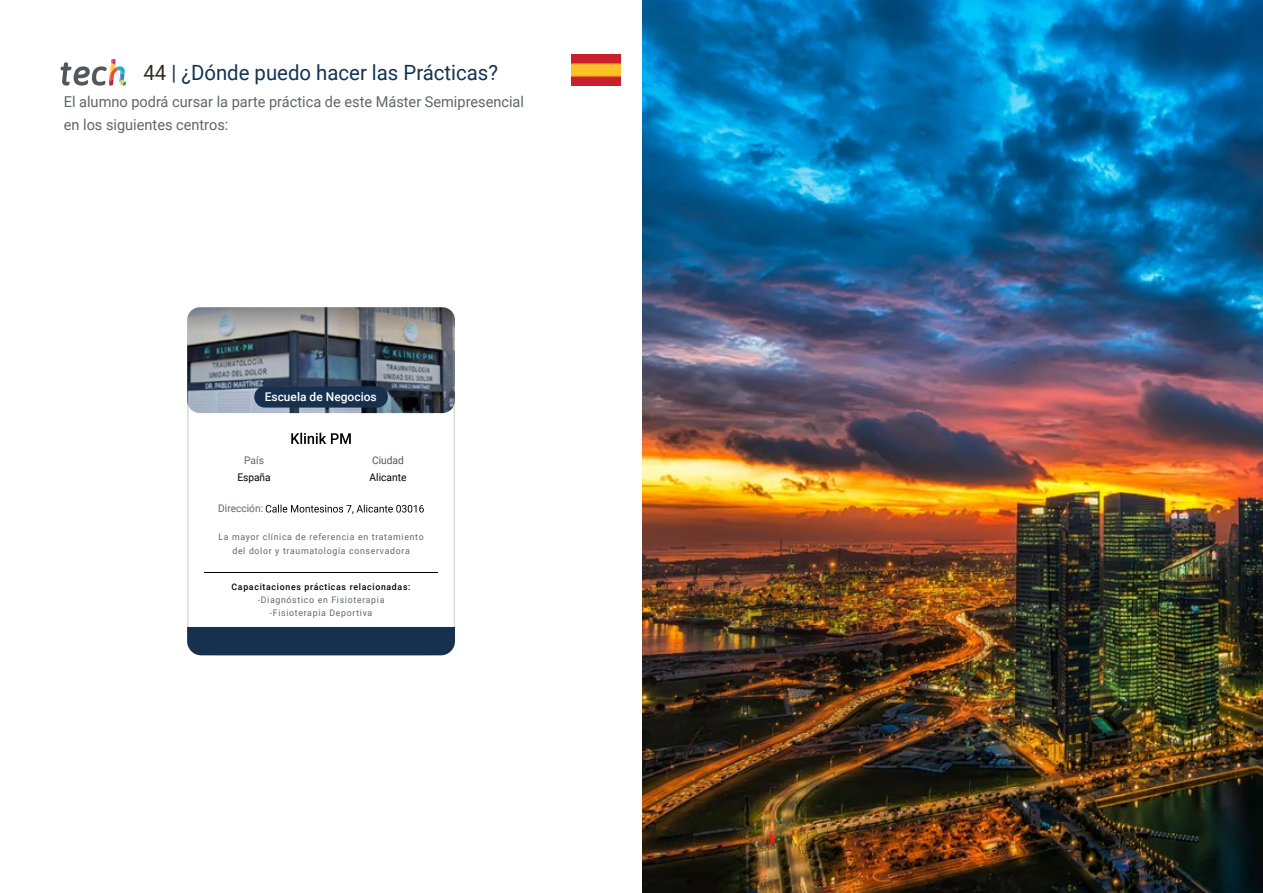
<style>
.page{position:relative;width:1263px;height:893px;background:#fff}
.page>*{position:absolute;margin:0;border:0;box-sizing:border-box;transform-origin:0 0}
.t1{font:21px "Roboto";color:#123352}
.t2{font:15px/22.5px "Roboto";color:#61646a}
.t3{font:500 12px "Roboto";color:#fff}
.t4{font:10.5px "Roboto";color:#61646a}
.t5{font:10.5px "Roboto";color:#000}
.t6{font:10.5px "Roboto";color:#52555b}
.t7{font:9px/13.5px "Roboto";letter-spacing:.08em;color:#61646a;text-align:center}
.t8{font:500 9px "Roboto";letter-spacing:.08em;color:#000}
.s1{color:#312e20}
</style>
<div class="page">
<svg style="left:61px;top:59px;width:65px;height:27px"></svg>
<img style="left:642px;top:0;width:621px;height:893px">
<img style="left:571px;top:55px;width:50px;height:30px">
<svg style="left:187px;top:413px;width:268px;height:243px"></svg>
<img style="left:187px;top:307px;width:268px;height:106px">
<div style="left:254px;top:386px;width:134px;height:22px;background:#16314f;border-radius:11px"></div>
<div style="left:187px;top:627px;width:268px;height:28px;background:#16314f"></div>
<hr style="left:204px;top:572px;width:234px;height:1px;background:#000">
<svg style="left:291px;top:433px;width:60px;height:11px"></svg>
<svg style="left:266px;top:505px;width:158px;height:9px"></svg>
<h1 class="t1" style="left:144px;top:57px;width:356px"><span class="s1">44</span> | ¿Dónde puedo hacer las Prácticas?</h1>
<h2 class="t2" style="left:64px;top:90px;width:462px">El alumno podrá cursar la parte práctica de este Máster Semipresencial en los siguientes centros:</h2>
<h3 class="t3" style="left:265px;top:389px;width:114px">Escuela de Negocios</h3>
<p class="t4" style="left:244px;top:453px;width:21px">País</p>
<p class="t5" style="left:237px;top:470px;width:35px">España</p>
<p class="t6" style="left:372px;top:453px;width:33px">Ciudad</p>
<p class="t5" style="left:370px;top:470px;width:38px">Alicante</p>
<p class="t4" style="left:218px;top:501px;width:46px">Dirección:</p>
<p class="t7" style="left:218px;top:530px;width:207px">La mayor clínica de referencia en tratamiento del dolor y traumatología conservadora</p>
<p class="t8" style="left:232px;top:580px;width:180px">Capacitaciones prácticas relacionadas:</p>
<p class="t7" style="left:258px;top:593px;width:128px">-Diagnóstico en Fisioterapia -Fisioterapia Deportiva</p>
</div>
